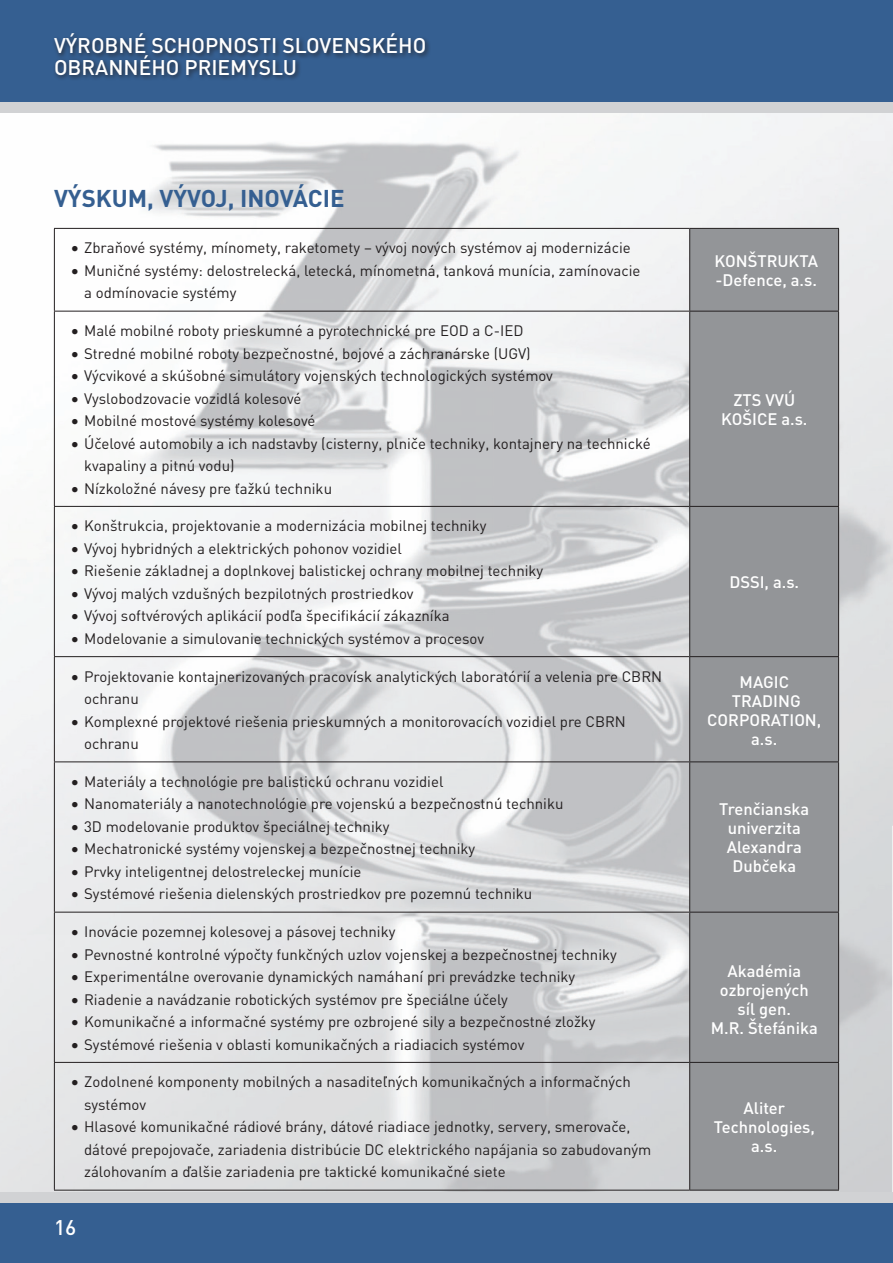
<style>
.page{position:relative;width:893px;height:1263px;background:#fff}
.page>*{position:absolute;margin:0;border:0;box-sizing:border-box;transform-origin:0 0}
.t1{font:700 24px "DINCE";letter-spacing:.055em;color:#355f91}
.t2{font:500 21px/21px "DINCE";color:#fff}
.t3{font:500 16.5px/18.9px "DINCE";color:#fff}
.t4{font:15px/22.5px "DINCE";color:#231f20}
</style>
<div class="page">
<img style="left:0;top:113px;width:893px;height:1080px">
<div style="left:0;top:0;width:893px;height:103px;background:#355f91"></div>
<div style="left:0;top:102px;width:893px;height:11px;background:#d1d2d4"></div>
<div style="left:0;top:1203px;width:893px;height:60px;background:#355f91"></div>
<div style="left:52px;top:31px;width:379px;height:50px;background:#231f20;opacity:.75"></div>
<div style="left:0;top:1193px;width:893px;height:10px;background:#d1d2d4"></div>
<div style="left:690px;top:229px;width:148px;height:961px;background:#939598"></div>
<hr style="left:54px;top:228px;width:636px;height:1px;background:#231f20">
<hr style="left:54px;top:229px;width:1px;height:82px;background:#231f20">
<hr style="left:690px;top:228px;width:149px;height:1px;background:#231f20">
<hr style="left:689px;top:229px;width:1px;height:82px;background:#231f20">
<hr style="left:838px;top:229px;width:1px;height:82px;background:#231f20">
<hr style="left:54px;top:311px;width:636px;height:1px;background:#231f20">
<hr style="left:54px;top:311px;width:1px;height:195px;background:#231f20">
<hr style="left:690px;top:311px;width:149px;height:1px;background:#231f20">
<hr style="left:689px;top:311px;width:1px;height:195px;background:#231f20">
<hr style="left:838px;top:311px;width:1px;height:195px;background:#231f20">
<hr style="left:54px;top:506px;width:636px;height:1px;background:#231f20">
<hr style="left:54px;top:507px;width:1px;height:149px;background:#231f20">
<hr style="left:690px;top:506px;width:149px;height:1px;background:#231f20">
<hr style="left:689px;top:507px;width:1px;height:149px;background:#231f20">
<hr style="left:838px;top:507px;width:1px;height:149px;background:#231f20">
<hr style="left:54px;top:656px;width:636px;height:1px;background:#231f20">
<hr style="left:54px;top:657px;width:1px;height:104px;background:#231f20">
<hr style="left:690px;top:656px;width:149px;height:1px;background:#231f20">
<hr style="left:689px;top:657px;width:1px;height:104px;background:#231f20">
<hr style="left:838px;top:657px;width:1px;height:104px;background:#231f20">
<hr style="left:54px;top:761px;width:636px;height:1px;background:#231f20">
<hr style="left:54px;top:762px;width:1px;height:150px;background:#231f20">
<hr style="left:690px;top:761px;width:149px;height:1px;background:#231f20">
<hr style="left:689px;top:762px;width:1px;height:150px;background:#231f20">
<hr style="left:838px;top:762px;width:1px;height:150px;background:#231f20">
<hr style="left:54px;top:912px;width:636px;height:1px;background:#231f20">
<hr style="left:54px;top:912px;width:1px;height:150px;background:#231f20">
<hr style="left:690px;top:912px;width:149px;height:1px;background:#231f20">
<hr style="left:689px;top:912px;width:1px;height:150px;background:#231f20">
<hr style="left:838px;top:912px;width:1px;height:150px;background:#231f20">
<hr style="left:54px;top:1062px;width:636px;height:1px;background:#231f20">
<hr style="left:54px;top:1063px;width:1px;height:127px;background:#231f20">
<hr style="left:690px;top:1062px;width:149px;height:1px;background:#231f20">
<hr style="left:689px;top:1063px;width:1px;height:127px;background:#231f20">
<hr style="left:838px;top:1063px;width:1px;height:127px;background:#231f20">
<hr style="left:54px;top:1190px;width:636px;height:1px;background:#231f20">
<hr style="left:690px;top:1190px;width:149px;height:1px;background:#231f20">
<h2 class="t2" style="left:54px;top:35px;width:374px">Výrobné schopnosti slovenského obranného priemyslu</h2>
<h1 class="t1" style="left:54px;top:183px;width:292px">VÝSKUM, VÝVOJ , INOVÁCIE</h1>
<p class="t4" style="left:71px;top:236px;width:561px">• Zbraňové systémy, mínomety, raketomety – vývoj nových systémov aj modernizácie</p>
<p class="t4" style="left:84px;top:259px;width:558px;text-indent:-13px">• M uničné systémy: delostrelecká, letecká, mínometná, tanková munícia, zamínovacie a odmínovacie systémy</p>
<p class="t4" style="left:71px;top:319px;width:437px">• Malé mobilné roboty prieskumné a pyrotechnické pre EOD a C-IED</p>
<p class="t4" style="left:71px;top:342px;width:461px">• Stredné mobilné roboty bezpečnostné, bojové a záchranárske (U GV)</p>
<p class="t4" style="left:71px;top:364px;width:483px">• Výcvikové a skúšobné simulátory vojenských technologických systémov</p>
<p class="t4" style="left:71px;top:387px;width:232px">• Vyslobodzovacie vozidlá kolesové</p>
<p class="t4" style="left:71px;top:409px;width:246px">• M obilné mostové systémy kolesové</p>
<p class="t4" style="left:84px;top:432px;width:568px;text-indent:-13px">• Účelové automobily a ich nadstavby (cisterny, plniče techniky, kontajnery na technické kvapaliny a pitnú vodu)</p>
<p class="t4" style="left:71px;top:477px;width:262px">• Nízkoložné návesy pre ťažkú techniku</p>
<p class="t4" style="left:71px;top:514px;width:417px">• Konštrukcia, projektovanie a modernizácia mobilnej techniky</p>
<p class="t4" style="left:71px;top:537px;width:332px">• Vývoj hybridných a elektrických pohonov vozidiel</p>
<p class="t4" style="left:71px;top:559px;width:473px">• Riešenie základnej a doplnkovej balistickej ochrany mobilnej techniky</p>
<p class="t4" style="left:71px;top:582px;width:344px">• Vývoj malých vzdušných bezpilotných prostriedkov</p>
<p class="t4" style="left:71px;top:604px;width:380px">• Vývoj softvérových aplikácií podľa špecifikácií zákazníka</p>
<p class="t4" style="left:71px;top:627px;width:414px">• Modelovanie a simulovanie technických systémov a procesov</p>
<p class="t4" style="left:71px;top:665px;width:561px">• Projektovanie kontajnerizovaných pracovísk analytických laboratórií a velenia pre CBR</p>
<p class="t4" style="left:651px;top:665px;width:12px">N</p>
<p class="t4" style="left:84px;top:687px;width:56px">ochranu</p>
<p class="t4" style="left:71px;top:710px;width:525px">• Komplexné projektové riešenia prieskumných a monitorovacích vozidiel pre CBR</p>
<p class="t4" style="left:615px;top:710px;width:12px">N</p>
<p class="t4" style="left:84px;top:732px;width:56px">ochranu</p>
<p class="t4" style="left:71px;top:770px;width:374px">• Materiály a technológie pre balistickú ochranu vozidiel</p>
<p class="t4" style="left:71px;top:792px;width:494px">• Nanomateriály a nanotechnológie pre vojenskú a bezpečnostnú techniku</p>
<p class="t4" style="left:71px;top:815px;width:320px">• 3D modelovanie produktov špeciálnej techniky</p>
<p class="t4" style="left:71px;top:837px;width:405px">• M echatronické systémy vojenskej a bezpečnostnej techniky</p>
<p class="t4" style="left:71px;top:860px;width:292px">• Prvky inteligentnej delostreleckej munície</p>
<p class="t4" style="left:71px;top:882px;width:462px">• Systémové riešenia dielenských prostriedkov pre pozemnú techniku</p>
<p class="t4" style="left:71px;top:920px;width:326px">• I novácie pozemnej kolesovej a pásovej techniky</p>
<p class="t4" style="left:71px;top:942px;width:547px">• Pevnostné kontrolné výpočty funkčných uzlov vojenskej a bezpečnostnej techniky</p>
<p class="t4" style="left:71px;top:965px;width:505px">• Experimentálne overovanie dynamických namáhaní pri prevádzke techniky</p>
<p class="t4" style="left:71px;top:987px;width:438px">• Riadenie a navádzanie robotických systémov pre špeciálne účely</p>
<p class="t4" style="left:71px;top:1010px;width:526px">• Komunikačné a informačné systémy pre ozbrojené sily a bezpečnostné zložky</p>
<p class="t4" style="left:71px;top:1032px;width:455px">• Systémové riešenia v oblasti komunikačných a riadiacich systémov</p>
<p class="t4" style="left:84px;top:1070px;width:548px;text-indent:-13px">• Zodolnené komponenty mobilných a nasaditeľných komunikačných a informačných systémov</p>
<p class="t4" style="left:84px;top:1115px;width:569px;text-indent:-13px">• H lasové komunikačné rádiové brány, dátové riadiace jednotky, servery, smerovače, dátové prepojovače, zariadenia distribúcie DC elektrického napájania so zabudovaným zálohovaním a ďalšie zariadenia pre taktické komunikačné siete</p>
<h2 class="t2" style="left:54px;top:1216px;width:24px">16</h2>
<p class="t3" style="left:715px;top:251px;width:103px;text-indent:32px">ŠTRUKTA -Defence, a.s.</p>
<p class="t3" style="left:714px;top:251px;width:12px">KON</p>
<p class="t3" style="left:721px;top:390px;width:76px;text-indent:12px">ZTS VVÚ<br>KOŠICE</p>
<p class="t3" style="left:781px;top:409px;width:28px">a.s.</p>
<p class="t3" style="left:729px;top:572px;width:10px">DSSI</p>
<p class="t3" style="left:765px;top:572px;width:36px">, a.s.</p>
<p class="t3" style="left:732px;top:672px;width:50px;text-indent:8px">MAGIC<br>TRADIN</p>
<p class="t3" style="left:790px;top:691px;width:12px">G</p>
<p class="t3" style="left:707px;top:709px;width:11px">CORPORATION</p>
<p class="t3" style="left:817px;top:709px;width:6px">,</p>
<p class="t3" style="left:751px;top:728px;width:28px">a.s.</p>
<p class="t3" style="left:719px;top:799px;width:92px;text-align:center">Trenčianska univerzita<br>Alexandra<br>Dubčeka</p>
<p class="t3" style="left:711px;top:961px;width:108px;text-align:center">Akadémia ozbrojených síl gen.<br>M .R. Štefánika</p>
<p class="t3" style="left:714px;top:1098px;width:103px;text-align:center">Aliter<br>Technologies, a.s.</p>
</div>
